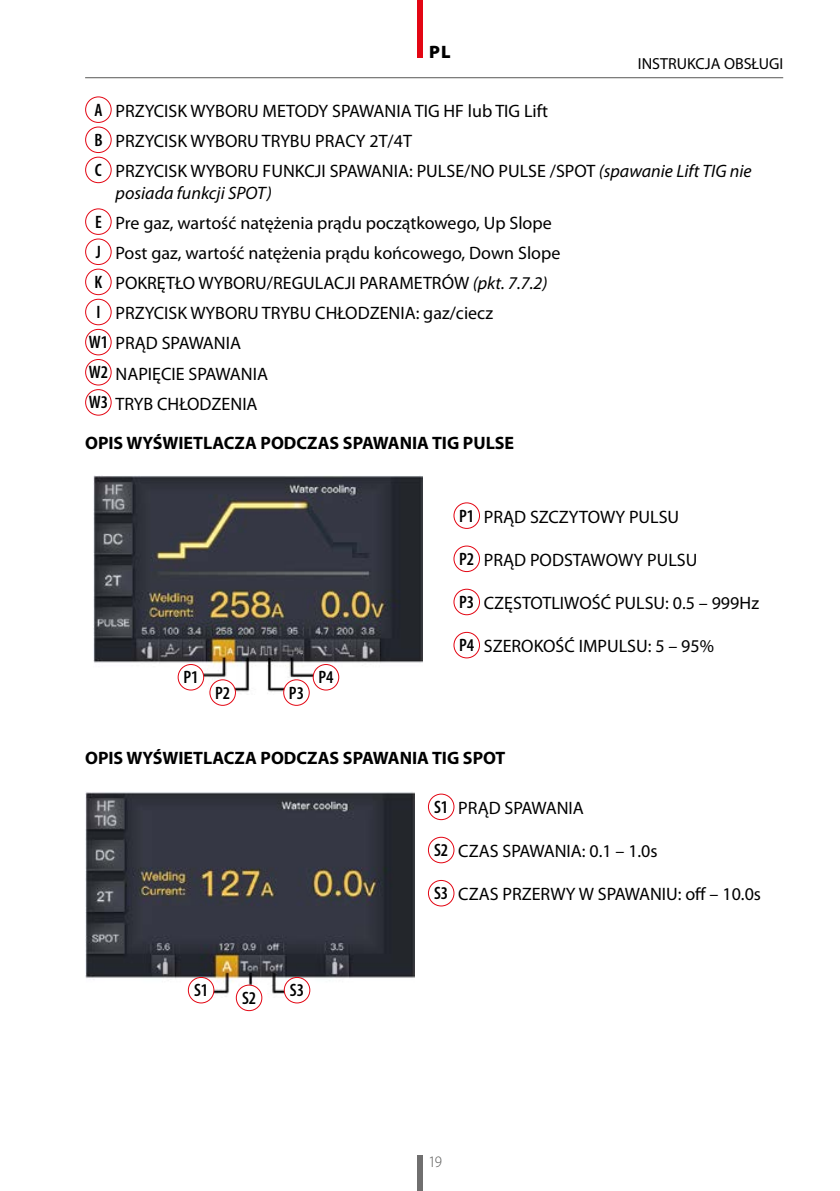
<style>
.page{position:relative;width:840px;height:1191px;background:#fff}
.page>*{position:absolute;margin:0;border:0;box-sizing:border-box;transform-origin:0 0}
.t1{font:18px/30.2px "Myriad Pro";color:#000}
.t2{font:700 18px "Myriad Pro";color:#000}
.t3{font:italic 18px "Myriad Pro";color:#000}
.t4{font:600 condensed 18px "Myriad Pro";color:#000}
.t5{font:900 18px "Myriad Pro";color:#000}
.t6{font:16px "Myriad Pro";color:#000}
.t7{font:300 semi-condensed 16px "Myriad Pro";color:#575756}
.s1{font-weight:600;font-stretch:condensed}
.s2{font-style:italic}
</style>
<div class="page">
<hr style="left:85px;top:77px;width:697px;height:1px;background:#575756">
<div style="left:417px;top:0;width:5px;height:58px;background:#e30613"></div>
<div style="left:417px;top:1155px;width:5px;height:36px;background:#706f6f"></div>
<div style="left:85px;top:96px;width:27px;height:27px;border:1px solid #e30613;border-radius:50%"></div>
<div style="left:85px;top:126px;width:27px;height:27px;border:1px solid #e30613;border-radius:50%"></div>
<div style="left:85px;top:157px;width:27px;height:26px;border:1px solid #e30613;border-radius:50%"></div>
<div style="left:85px;top:208px;width:27px;height:27px;border:1px solid #e30613;border-radius:50%"></div>
<div style="left:85px;top:238px;width:27px;height:27px;border:1px solid #e30613;border-radius:50%"></div>
<div style="left:85px;top:269px;width:27px;height:26px;border:1px solid #e30613;border-radius:50%"></div>
<div style="left:85px;top:299px;width:27px;height:26px;border:1px solid #e30613;border-radius:50%"></div>
<div style="left:85px;top:329px;width:27px;height:26px;border:1px solid #e30613;border-radius:50%"></div>
<div style="left:85px;top:359px;width:27px;height:26px;border:1px solid #e30613;border-radius:50%"></div>
<div style="left:85px;top:389px;width:27px;height:26px;border:1px solid #e30613;border-radius:50%"></div>
<div style="left:453px;top:502px;width:26px;height:27px;border:1px solid #e30613;border-radius:50%"></div>
<div style="left:453px;top:545px;width:26px;height:27px;border:1px solid #e30613;border-radius:50%"></div>
<div style="left:453px;top:589px;width:26px;height:26px;border:1px solid #e30613;border-radius:50%"></div>
<div style="left:453px;top:632px;width:26px;height:26px;border:1px solid #e30613;border-radius:50%"></div>
<img style="left:93px;top:476px;width:329px;height:218px">
<div style="left:178px;top:664px;width:25px;height:26px;background:#fff;border-radius:50%"></div>
<div style="left:177px;top:664px;width:27px;height:26px;border:1px solid #e30613;border-radius:50%"></div>
<div style="left:210px;top:680px;width:25px;height:25px;background:#fff;border-radius:50%"></div>
<div style="left:209px;top:679px;width:27px;height:27px;border:1px solid #e30613;border-radius:50%"></div>
<div style="left:283px;top:680px;width:26px;height:25px;background:#fff;border-radius:50%"></div>
<div style="left:283px;top:679px;width:26px;height:27px;border:1px solid #e30613;border-radius:50%"></div>
<div style="left:313px;top:664px;width:25px;height:26px;background:#fff;border-radius:50%"></div>
<div style="left:312px;top:664px;width:27px;height:26px;border:1px solid #e30613;border-radius:50%"></div>
<img style="left:85px;top:792px;width:329px;height:206px">
<div style="left:427px;top:793px;width:27px;height:27px;border:1px solid #e30613;border-radius:50%"></div>
<div style="left:427px;top:836px;width:27px;height:27px;border:1px solid #e30613;border-radius:50%"></div>
<div style="left:427px;top:880px;width:27px;height:26px;border:1px solid #e30613;border-radius:50%"></div>
<div style="left:188px;top:977px;width:26px;height:26px;background:#fff;border-radius:50%"></div>
<div style="left:188px;top:977px;width:26px;height:26px;border:1px solid #e30613;border-radius:50%"></div>
<div style="left:236px;top:985px;width:26px;height:25px;background:#fff;border-radius:50%"></div>
<div style="left:236px;top:984px;width:26px;height:27px;border:1px solid #e30613;border-radius:50%"></div>
<div style="left:284px;top:977px;width:25px;height:26px;background:#fff;border-radius:50%"></div>
<div style="left:283px;top:977px;width:27px;height:26px;border:1px solid #e30613;border-radius:50%"></div>
<p class="t5" style="left:429px;top:40px;width:23px">PL</p>
<p class="t6" style="left:637px;top:54px;width:147px">INSTRUKCJA OBSŁUGI</p>
<p class="t1" style="left:94px;top:95px;width:658px"><span class="s1">A</span> PRZYCISK WYBORU METODY SPAWANIA TIG HF lub TIG Lift<br><span class="s1">B</span> PRZYCISK WYBORU TRYBU PRACY 2T/4T<br><span class="s1">C</span> PRZYCISK WYBORU FUNKCJI SPAWANIA: PULSE/NO PULSE /SPOT <span class="s2">(spawanie Lift TIG nie</span></p>
<p class="t3" style="left:115px;top:182px;width:158px">posiada funkcji SPOT)</p>
<p class="t1" style="left:95px;top:207px;width:458px"><span class="s1">E</span> Pre gaz, wartość natężenia prądu początkowego, Up Slope</p>
<p class="t1" style="left:96px;top:238px;width:466px"><span class="s1">J</span> Post gaz, wartość natężenia prądu końcowego, Down Slope</p>
<p class="t1" style="left:94px;top:268px;width:454px"><span class="s1">K</span> POKRĘTŁO WYBORU/REGULACJI PARAMETRÓW <span class="s2">(pkt. 7.7.2)</span></p>
<p class="t1" style="left:96px;top:298px;width:398px"><span class="s1">I</span> PRZYCISK WYBORU TRYBU CHŁODZENIA: gaz/ciecz</p>
<p class="t1" style="left:89px;top:328px;width:154px"><span class="s1">W1</span> PRĄD SPAWANIA</p>
<p class="t1" style="left:89px;top:358px;width:181px"><span class="s1">W2</span> NAPIĘCIE SPAWANIA</p>
<p class="t1" style="left:89px;top:388px;width:170px"><span class="s1">W3</span> TRYB CHŁODZENIA</p>
<p class="t2" style="left:85px;top:431px;width:430px">OPIS WYŚWIETLACZA PODCZAS SPAWANIA TIG PULSE</p>
<p class="t4" style="left:183px;top:667px;width:17px">P1</p>
<p class="t4" style="left:215px;top:682px;width:17px">P2</p>
<p class="t4" style="left:289px;top:682px;width:17px">P3</p>
<p class="t4" style="left:318px;top:667px;width:17px">P4</p>
<p class="t1" style="left:459px;top:501px;width:221px"><span class="s1">P1</span> PRĄD SZCZYTOWY PULSU</p>
<p class="t1" style="left:459px;top:544px;width:239px"><span class="s1">P2</span> PRĄD PODSTAWOWY PULSU</p>
<p class="t1" style="left:459px;top:588px;width:301px"><span class="s1">P3</span> CZĘSTOTLIWOŚĆ PULSU: 0.5 – 999Hz</p>
<p class="t1" style="left:459px;top:631px;width:256px"><span class="s1">P4</span> SZEROKOŚĆ IMPULSU: 5 – 95%</p>
<p class="t2" style="left:85px;top:746px;width:421px">OPIS WYŚWIETLACZA PODCZAS SPAWANIA TIG SPOT</p>
<p class="t1" style="left:434px;top:792px;width:151px"><span class="s1">S1</span> PRĄD SPAWANIA</p>
<p class="t1" style="left:434px;top:836px;width:225px"><span class="s1">S2</span> CZAS SPAWANIA: 0.1 – 1.0s</p>
<p class="t1" style="left:434px;top:879px;width:328px"><span class="s1">S3</span> CZAS PRZERWY W SPAWANIU: off – 10.0s</p>
<p class="t4" style="left:194px;top:980px;width:16px">S1</p>
<p class="t4" style="left:242px;top:988px;width:16px">S2</p>
<p class="t4" style="left:290px;top:980px;width:16px">S3</p>
<p class="t7" style="left:428px;top:1153px;width:15px">19</p>
</div>
